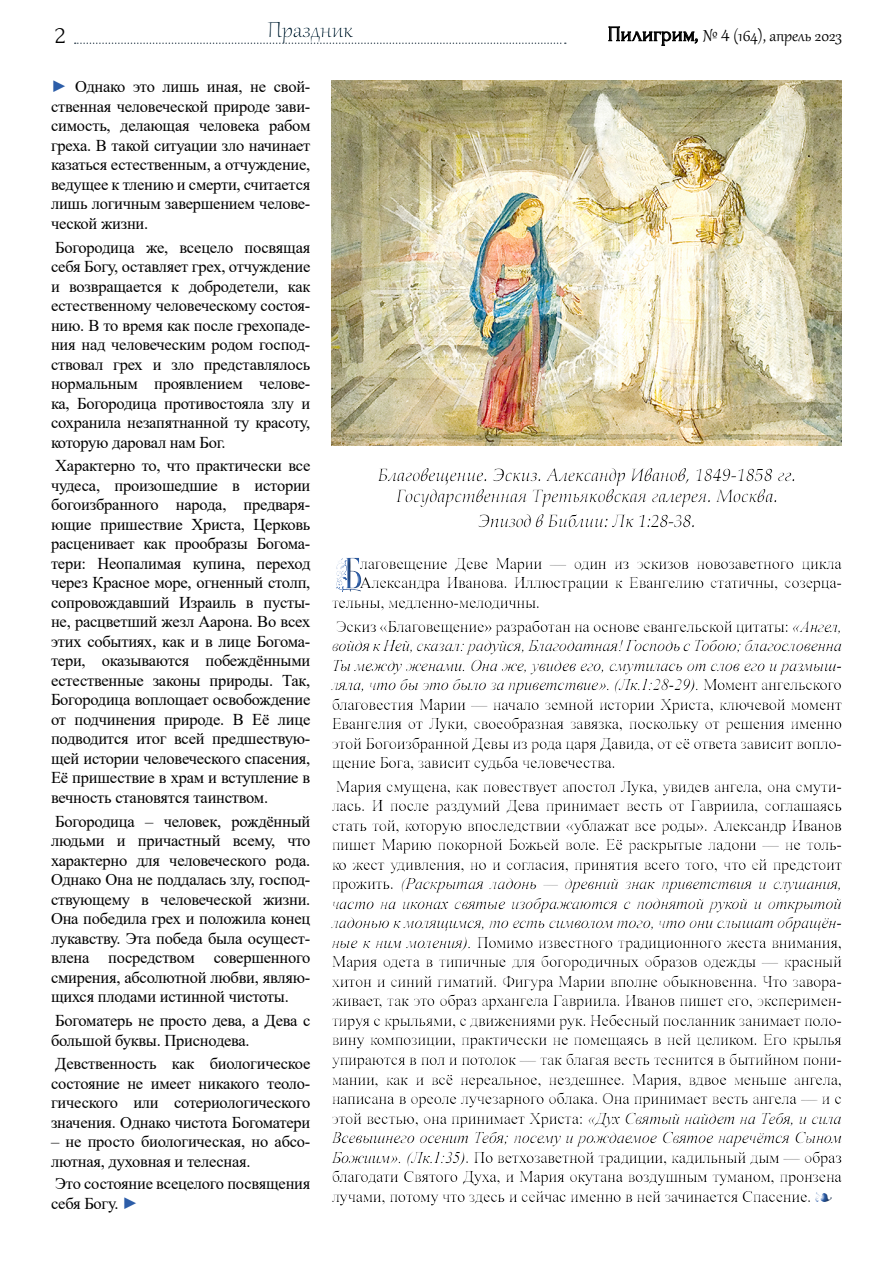
<style>
.page{position:relative;width:893px;height:1263px;background:#fff}
.page>*{position:absolute;margin:0;border:0;box-sizing:border-box;transform-origin:0 0}
.t1{font:27px "Gabriola";color:#1a3647}
.t2{font:24px "Forum";color:#000}
.t3{font:19.5px "Gabriola";color:#000}
.t4{font:italic 18px/21px "Book Antiqua";color:#000;text-align:center}
.t5{font:16.5px/19.5px "Times New Roman";letter-spacing:-.015em;color:#000;text-align:justify}
.s1{font-family:"Forum";font-size:21px}
.s2{color:#2c5da8}
.s3{font-style:italic}
.s4{font-family:"Pachomius W00";color:#2c5da8}
</style>
<div class="page">
<svg style="left:75px;top:43px;width:491px;height:1px"></svg>
<div style="left:255px;top:9px;width:101px;height:46px;background:#fff"></div>
<div style="left:278px;top:11px;width:87px;height:45px;background:#fff"></div>
<img style="left:331px;top:81px;width:511px;height:364px">
<h2 class="t2" style="left:55px;top:23px;width:12px">2</h2>
<h1 class="t1" style="left:267px;top:12px;width:87px">Праздник</h1>
<p class="t3" style="left:608px;top:23px;width:236px"><span class="s1">Пилигрим,</span> № 4 (164), апрель 2023</p>
<p class="t5" style="left:51px;top:76px;width:261px"><span class="s2">►</span> Однако это лишь иная, не свой&shy;ственная человеческой природе зави&shy;симость, делающая человека рабом греха. В такой ситуации зло начинает казаться естественным, а отчуждение, ведущее к тлению и смерти, считается лишь логичным завершением челове&shy;ческой жизни.</p>
<p class="t5" style="left:51px;top:237px;width:261px">Богородица же, всецело посвящая себя Богу, оставляет грех, отчуждение и возвращается к добродетели, как естественному человеческому состоя&shy;нию. В то время как после грехопаде&shy;ния над человеческим родом господ&shy;ствовал грех и зло представлялось нормальным проявлением челове&shy;ка, Богородица противостояла злу и сохранила незапятнанной ту красоту, которую даровал нам Бог.</p>
<p class="t5" style="left:51px;top:456px;width:261px">Характерно то, что практически все чудеса, произошедшие в истории богоизбранного народа, предваря&shy;ющие пришествие Христа, Церковь расценивает как прообразы Богома&shy;тери: Неопалимая купина, переход через Красное море, огненный столп, сопровождавший Израиль в пусты&shy;не, расцветший жезл Аарона. Во всех этих событиях, как и в лице Богома&shy;тери, оказываются побеждёнными естественные законы природы. Так, Богородица воплощает освобождение от подчинения природе. В Её лице подводится итог всей предшествую&shy;щей истории человеческого спасения, Её пришествие в храм и вступление в вечность становятся таинством.</p>
<p class="t5" style="left:51px;top:811px;width:261px">Богородица – человек, рождённый людьми и причастный всему, что характерно для человеческого рода.<br>Однако Она не поддалась злу, господ&shy;ствующему в человеческой жизни.<br>Она победила грех и положила конец лукавству. Эта победа была осущест&shy;влена посредством совершенного смирения, абсолютной любви, являю&shy;щихся плодами истинной чистоты.</p>
<p class="t5" style="left:51px;top:1010px;width:261px">Богоматерь не просто дева, а Дева с большой буквы. Приснодева.</p>
<p class="t5" style="left:51px;top:1053px;width:261px">Девственность как биологическое состояние не имеет никакого теоло&shy;гического или сотериологического значения. Однако чистота Богоматери</p>
<p class="t5" style="left:51px;top:1131px;width:261px">– не просто биологическая, но абсо&shy;лютная, духовная и телесная.</p>
<p class="t5" style="left:51px;top:1173px;width:261px">Это состояние всецелого посвящения себя Богу. <span class="s2">►</span></p>
<p class="t4" style="left:378px;top:464px;width:420px">Благовещение. Эскиз. Александр Иванов, 1849-1858 гг.<br>Государственная Третьяковская галерея. Москва.</p>
<p class="t4" style="left:478px;top:510px;width:220px">Эпизод в Библии: Лк 1:28-38.</p>
<p class="t5" style="left:360px;top:553px;width:484px">лаговещение Деве Марии — один из эскизов новозаветного цикла</p>
<p class="t5" style="left:360px;top:572px;width:484px">Александра Иванова. Иллюстрации к Евангелию статичны, созерца-</p>
<p class="t5" style="left:332px;top:592px;width:210px">тельны, медленно-мелодичны.</p>
<p class="t5" style="left:332px;top:616px;width:512px">Эскиз «Благовещение» разработан на основе евангельской цитаты: <span class="s3">«Ангел, войдя к Ней, сказал: радуйся, Благодатная! Господь с Тобою; благословенна Ты между женами. Она же, увидев его, смутилась от слов его и размыш&shy;ляла, что бы это было за приветствие». (Лк.1:28-29).</span> Момент ангельского благовестия Марии — начало земной истории Христа, ключевой момент Евангелия от Луки, своеобразная завязка, поскольку от решения именно этой Богоизбранной Девы из рода царя Давида, от её ответа зависит вопло&shy;щение Бога, зависит судьба человечества.</p>
<p class="t5" style="left:332px;top:776px;width:512px">Мария смущена, как повествует апостол Лука, увидев ангела, она смути&shy;лась. И после раздумий Дева принимает весть от Гавриила, соглашаясь стать той, которую впоследствии «ублажат все роды». Александр Иванов пишет Марию покорной Божьей воле. Её раскрытые ладони — не толь&shy;ко жест удивления, но и согласия, принятия всего того, что ей предстоит прожить. <span class="s3">(Раскрытая ладонь — древний знак приветствия и слушания, часто на иконах святые изображаются с поднятой рукой и открытой ладонью к молящимся, то есть символом того, что они слышат обращён&shy;ные к ним моления).</span> Помимо известного традиционного жеста внимания, Мария одета в типичные для богородичных образов одежды — красный хитон и синий гиматий. Фигура Марии вполне обыкновенна. Что завора&shy;живает, так это образ архангела Гавриила. Иванов пишет его, эксперимен&shy;тируя с крыльями, с движениями рук. Небесный посланник занимает поло&shy;вину композиции, практически не помещаясь в ней целиком. Его крылья упираются в пол и потолок — так благая весть теснится в бытийном пони&shy;мании, как и всё нереальное, нездешнее. Мария, вдвое меньше ангела, написана в ореоле лучезарного облака. Она принимает весть ангела — и с этой вестью, она принимает Христа: <span class="s3">«Дух Святый найдет на Тебя, и сила Всевышнего осенит Тебя; посему и рождаемое Святое наречётся Сыном Божиим». (Лк.1:35)</span>. По ветхозаветной традиции, кадильный дым — образ благодати Святого Духа, и Мария окутана воздушным туманом, пронзена лучами, потому что здесь и сейчас именно в ней зачинается Спасение. <span class="s4">❧</span></p>
</div>
